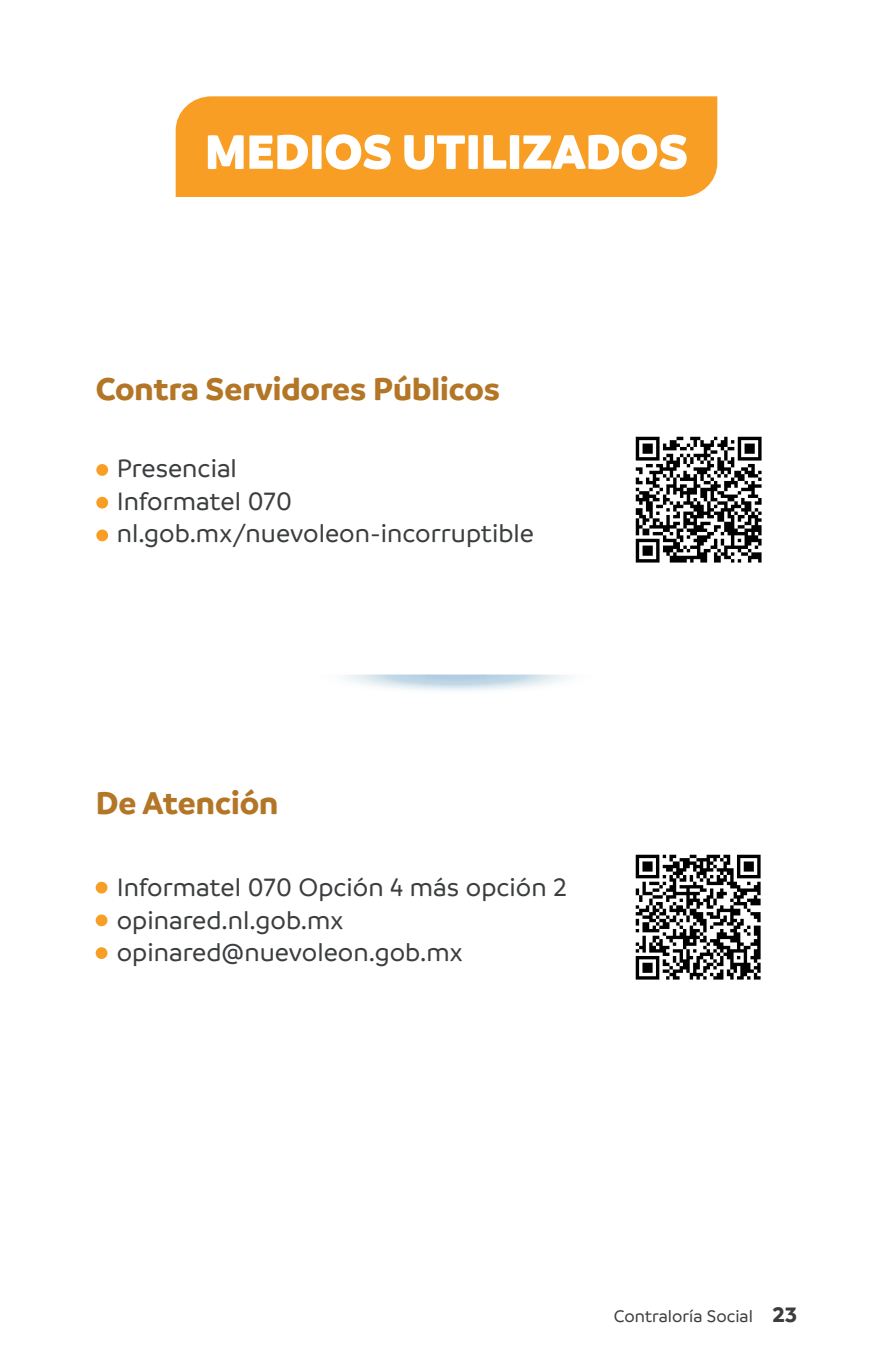
<style>
.page{position:relative;width:893px;height:1372px;background:#fff}
.page>*{position:absolute;margin:0;border:0;box-sizing:border-box;transform-origin:0 0}
.t1{font:900 51.75px "Branding SF";color:#fff}
.t2{font:700 33.75px "Branding SF";color:#b37626}
.t3{font:500 27px "Branding SF";color:#3b3d3f}
.t4{font:500 18px "Branding SF";color:#3b3d3f}
.s1{font-weight:700;font-size:22.5px}
</style>
<div class="page">
<div style="left:176px;top:96px;width:541px;height:101px;background:#f89e24"></div>
<hr style="left:0;top:0;width:1px;height:1371px;background:#fbb142">
<svg style="left:340px;top:674px;width:232px;height:17px"></svg>
<div style="left:96px;top:464px;width:12px;height:12px;background:#f89e24;border-radius:50%"></div>
<div style="left:96px;top:497px;width:12px;height:11px;background:#f89e24;border-radius:50%"></div>
<div style="left:96px;top:529px;width:12px;height:12px;background:#f89e24;border-radius:50%"></div>
<div style="left:96px;top:881px;width:11px;height:12px;background:#f89e24;border-radius:50%"></div>
<div style="left:96px;top:914px;width:11px;height:12px;background:#f89e24;border-radius:50%"></div>
<div style="left:96px;top:947px;width:11px;height:12px;background:#f89e24;border-radius:50%"></div>
<img style="left:635px;top:436px;width:127px;height:127px">
<img style="left:635px;top:854px;width:126px;height:126px">
<p class="t1" style="left:205px;top:121px;width:485px">MEDIOS UTILIZADOS</p>
<p class="t2" style="left:96px;top:369px;width:406px">Contra Servidores Públicos</p>
<p class="t3" style="left:117px;top:454px;width:122px">Presencial</p>
<p class="t3" style="left:117px;top:486px;width:177px">Informatel 070</p>
<p class="t3" style="left:117px;top:519px;width:419px">nl.gob.mx/nuevoleon-incorruptible</p>
<p class="t2" style="left:96px;top:783px;width:184px">De Atención</p>
<p class="t3" style="left:117px;top:873px;width:452px">Informatel 070 Opción 4 más opción 2</p>
<p class="t3" style="left:117px;top:905px;width:228px">opinared.nl.gob.mx</p>
<p class="t3" style="left:117px;top:938px;width:347px">opinared@nuevoleon.gob.mx</p>
<p class="t4" style="left:614px;top:1306px;width:185px">Contraloría Social <span class="s1">23</span></p>
</div>
